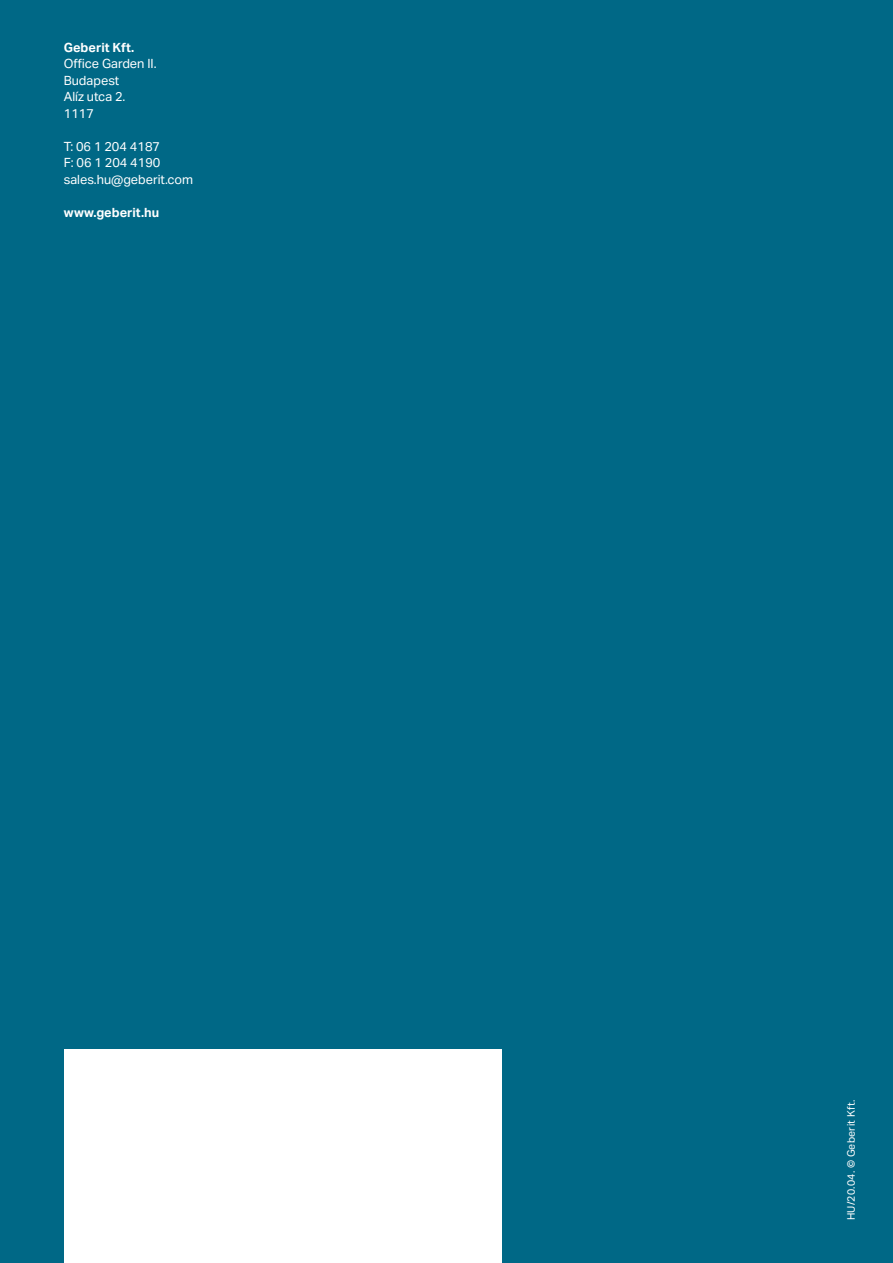
<style>
.page{position:relative;width:893px;height:1263px;background:#006886}
.page>*{position:absolute;margin:0;border:0;box-sizing:border-box;transform-origin:0 0}
.t1{font:12.75px/16.5px "Aktiv Grotesk Geberit";color:#fff}
.t2{font:700 12.75px "Aktiv Grotesk Geberit";color:#fff}
.t3{font:10.5px "Aktiv Grotesk Geberit";letter-spacing:.03em;color:#fff}
</style>
<div class="page">
<div style="left:64px;top:1049px;width:437px;height:214px;background:#fff"></div>
<p class="t2" style="left:64px;top:40px;width:72px">Geberit Kft.</p>
<p class="t1" style="left:64px;top:55px;width:94px">Office Garden II.<br>Budapest<br>Alíz utca 2.<br>1117</p>
<p class="t1" style="left:64px;top:138px;width:131px">T: 06 1 204 4187<br>F: 06 1 204 4190 sales.hu@geberit.com</p>
<p class="t2" style="left:64px;top:205px;width:97px">www.geberit.hu</p>
<p class="t3" style="left:845px;top:1220px;width:122px;rotate:-90deg">HU/20.04. © Geberit Kft.</p>
</div>
